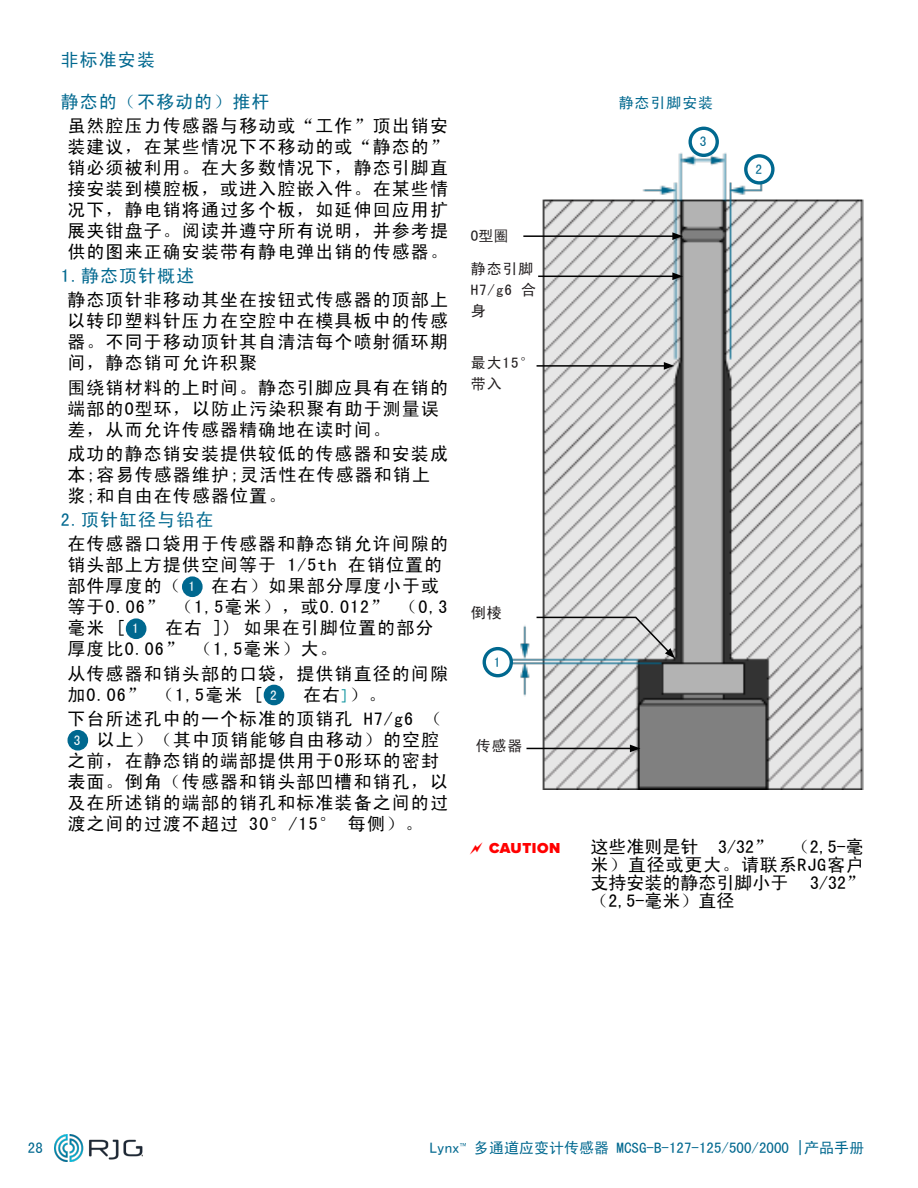
<style>
.page{position:relative;width:918px;height:1188px;background:#fff}
.page>*{position:absolute;margin:0;border:0;box-sizing:border-box;transform-origin:0 0}
.t1{font:18px/21px "Sim Hei";letter-spacing:.06em;color:#000}
.t2{font:18px "Sim Hei";letter-spacing:.06em;color:#00688f}
.t3{font:15px "Sim Hei";color:#00688f}
.t4{font:15px/21px "Sim Hei";letter-spacing:.06em;color:#231f20}
.t5{font:900 15px "Proxima Nova";letter-spacing:.04em;color:#f00}
.t6{font:13.5px "Sim Hei";color:#00688f}
.s1{font-size:13.5px;color:#fff}
.s2{font-size:15px;color:#008e99}
.s3{font-family:"Proxima Nova"}
</style>
<div class="page">
<img style="left:54px;top:1134px;width:88px;height:27px">
<img style="left:507px;top:153px;width:357px;height:637px">
<div style="left:484px;top:649px;width:27px;height:27px;background:#fff;border-radius:50%"></div>
<div style="left:483px;top:647px;width:30px;height:30px;border:3px solid #00688f;border-radius:50%"></div>
<hr style="left:538px;top:276px;width:137px;height:1px;background:#000">
<svg style="left:672px;top:272px;width:11px;height:8px"></svg>
<hr style="left:523px;top:235px;width:152px;height:2px;background:#000">
<svg style="left:672px;top:232px;width:11px;height:8px"></svg>
<hr style="left:537px;top:365px;width:129px;height:2px;background:#000">
<svg style="left:664px;top:362px;width:10px;height:8px"></svg>
<svg style="left:535px;top:616px;width:140px;height:42px;background:#cfcfcf"></svg>
<hr style="left:526px;top:748px;width:106px;height:1px;background:#000">
<svg style="left:630px;top:745px;width:10px;height:7px"></svg>
<svg style="left:746px;top:156px;width:27px;height:27px"></svg>
<div style="left:744px;top:154px;width:31px;height:31px;border:3px solid #00688f;border-radius:50%"></div>
<div style="left:689px;top:127px;width:30px;height:30px;border:3px solid #00688f;border-radius:50%"></div>
<div style="left:183px;top:578px;width:18px;height:18px;background:#00688f;border-radius:50%"></div>
<div style="left:182px;top:576px;width:21px;height:21px;border:3px solid #00688f;border-radius:50%"></div>
<div style="left:127px;top:620px;width:18px;height:18px;background:#00688f;border-radius:50%"></div>
<div style="left:126px;top:618px;width:20px;height:21px;border:3px solid #00688f;border-radius:50%"></div>
<div style="left:265px;top:686px;width:18px;height:18px;background:#00688f;border-radius:50%"></div>
<div style="left:264px;top:685px;width:20px;height:20px;border:3px solid #00688f;border-radius:50%"></div>
<div style="left:69px;top:731px;width:18px;height:18px;background:#00688f;border-radius:50%"></div>
<div style="left:67px;top:730px;width:21px;height:21px;border:3px solid #00688f;border-radius:50%"></div>
<p class="t2" style="left:61px;top:51px;width:96px">非标准安装</p>
<p class="t2" style="left:61px;top:92px;width:210px">静态的（不移动的）推杆</p>
<p class="t1" style="left:68px;top:115px;width:382px;text-align:justify">虽然腔压力传感器与移动或“工作”顶出销安装建议，在某些情况下不移动的或“静态的”销必须被利用。在大多数情况下，静态引脚直接安装到模腔板，或进入腔嵌入件。在某些情况下，静电销将通过多个板，如延伸回应用扩展夹钳盘子。阅读并遵守所有说明，并参考提供的图来正确安装带有静电弹出销的传感器。</p>
<p class="t2" style="left:61px;top:267px;width:135px">1. 静态顶针概述</p>
<p class="t1" style="left:68px;top:289px;width:382px;text-align:justify">静态顶针非移动其坐在按钮式传感器的顶部上以转印塑料针压力在空腔中在模具板中的传感器。不同于移动顶针其自清洁每个喷射循环期间，静态销可允许积聚</p>
<p class="t1" style="left:68px;top:377px;width:382px">围绕销材料的上时间。静态引脚应具有在销的端部的O型环，以防止污染积聚有助于测量误差，从而允许传感器精确地在读时间。</p>
<p class="t1" style="left:68px;top:443px;width:382px">成功的静态销安装提供较低的传感器和安装成本;容易传感器维护;灵活性在传感器和销上浆;和自由在传感器位置。</p>
<p class="t2" style="left:61px;top:511px;width:154px">2. 顶针缸径与铅在</p>
<p class="t1" style="left:68px;top:533px;width:382px">在传感器口袋用于传感器和静态销允许间隙的销头部上方提供空间等于 1/5th 在销位置的部件厚度的（ <span class="s1">1</span> 在右）如果部分厚度小于或等于0.06” （1,5毫米），或0.012” （0,3毫米[<span class="s1">1</span></p>
<p class="t1" style="left:68px;top:617px;width:367px;text-indent:98px">在右 ]) 如果在引脚位置的部分厚度比0.06” （1,5毫米）大。</p>
<p class="t1" style="left:68px;top:663px;width:382px">从传感器和销头部的口袋，提供销直径的间隙加0.06” （1,5毫米 [ <span class="s1">2</span></p>
<p class="t1" style="left:68px;top:682px;width:376px;line-height:24.3px;text-indent:236px">在右<span class="s2">]</span>）。<br>下台所述孔中的一个标准的顶销孔 H7/g6 （</p>
<p class="t1" style="left:68px;top:729px;width:382px;text-indent:6px"><span class="s1">3</span> 以上）（其中顶销能够自由移动）的空腔之前，在静态销的端部提供用于O形环的密封表面。倒角（传感器和销头部凹槽和销孔，以及在所述销的端部的销孔和标准装备之间的过渡之间的过渡不超过 30°/15° 每侧）。</p>
<p class="t3" style="left:619px;top:95px;width:96px">静态引脚安装</p>
<p class="t4" style="left:471px;top:225px;width:39px">O型圈</p>
<p class="t4" style="left:471px;top:258px;width:67px">静态引脚<br>H7/g6 合身</p>
<p class="t4" style="left:471px;top:352px;width:65px">最大15°带入</p>
<p class="t4" style="left:471px;top:602px;width:32px">倒棱</p>
<p class="t6" style="left:494px;top:655px;width:8px">1</p>
<p class="t4" style="left:476px;top:735px;width:48px">传感器</p>
<p class="t6" style="left:700px;top:135px;width:8px">3</p>
<p class="t6" style="left:755px;top:162px;width:8px">2</p>
<p class="t5" style="left:489px;top:836px;width:73px">CAUTION</p>
<p class="t1" style="left:590px;top:837px;width:275px;line-height:18px;text-align:justify">这些准则是针 3/32” （2,5-毫米）直径或更大。请联系RJG客户支持安装的静态引脚小于 3/32”（2,5-毫米）直径</p>
<p class="t3" style="left:28px;top:1140px;width:16px">28</p>
<p class="t3" style="left:430px;top:1140px;width:436px">Lynx<span class="s3">™</span> 多通道应变计传感器 MCSG‑B‑127‑125/500/2000 |产品手册</p>
</div>
